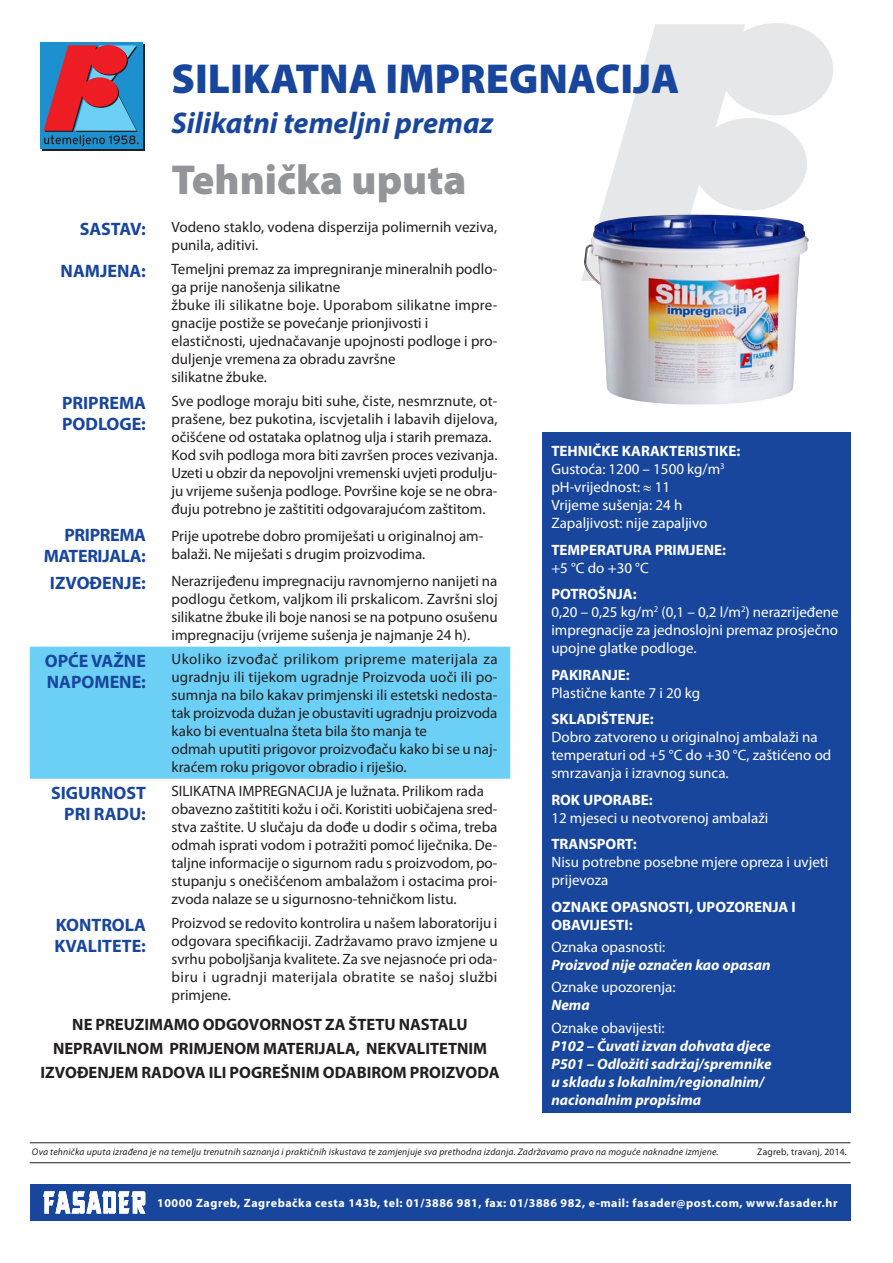
<style>
.page{position:relative;width:893px;height:1263px;background:#fff}
.page>*{position:absolute;margin:0;border:0;box-sizing:border-box;transform-origin:0 0}
.t1{font:900 42px "Myriad Pro";color:#18469d}
.t2{font:900 42px "Myriad Pro";color:#939598}
.t3{font:italic 700 30px "Myriad Pro";color:#18469d}
.t4{font:700 18px/21.6px "Myriad Pro";color:#18469d}
.t5{font:700 18px/21.6px "Myriad Pro";letter-spacing:-.02em;color:#18469d;text-align:right}
.t6{font:700 16.5px/24px "Myriad Pro";color:#231f20;text-align:center}
.t7{font:15px/18px "Myriad Pro";color:#231f20}
.t8{font:15px/18px "Myriad Pro";color:#fff}
.t9{font:italic 700 15px/18px "Myriad Pro";color:#fff}
.t10{font:700 15px/18px "Myriad Pro";color:#fff}
.t11{font:700 12px "Myriad Pro";letter-spacing:.045em;color:#fff}
.t12{font:italic 9.6px "Myriad Pro";letter-spacing:.02em;color:#231f20}
.t13{font:9.6px "Myriad Pro";letter-spacing:.02em;color:#231f20}
.s1{font-weight:700}
</style>
<div class="page">
<svg style="left:581px;top:23px;width:252px;height:258px;fill:#e6e7e9"></svg>
<div style="left:542px;top:432px;width:308px;height:681px;background:#18469d"></div>
<div style="left:30px;top:647px;width:480px;height:132px;background:#6bcff6"></div>
<svg style="left:42px;top:45px;width:102px;height:106px"></svg>
<div style="left:40px;top:43px;width:102px;height:106px;background:#1d90d0"></div>
<svg style="left:44px;top:45px;width:95px;height:101px"></svg>
<img style="left:584px;top:215px;width:224px;height:190px">
<hr style="left:30px;top:1142px;width:820px;height:1px;background:#231f20">
<hr style="left:30px;top:1162px;width:820px;height:1px;background:#231f20">
<div style="left:30px;top:1184px;width:820px;height:36px;background:#18469d"></div>
<svg style="left:43px;top:1191px;width:102px;height:22px"></svg>
<h1 class="t1" style="left:171px;top:50px;width:510px">SILIKATNA IMPREGNACIJA</h1>
<h2 class="t3" style="left:171px;top:103px;width:323px">Silikatni temeljni premaz</h2>
<h1 class="t2" style="left:171px;top:151px;width:297px">Tehnička uputa</h1>
<p class="t4" style="left:80px;top:217px;width:68px">SASTAV:</p>
<p class="t7" style="left:171px;top:218px;width:327px">Vodeno staklo, vodena disperzija polimernih veziva, punila, aditivi.</p>
<p class="t4" style="left:61px;top:259px;width:87px">NAMJENA:</p>
<p class="t7" style="left:171px;top:260px;width:327px">Temeljni premaz za impregniranje mineralnih podlo&shy;ga prije nanošenja silikatne<br>žbuke ili silikatne boje. Uporabom silikatne impre&shy;gnacije postiže se povećanje prionjivosti i elastičnosti, ujednačavanje upojnosti podloge i pro&shy;duljenje vremena za obradu završne<br>silikatne žbuke.</p>
<p class="t4" style="left:62px;top:391px;width:85px">PRIPREMA<br>PODLOGE:</p>
<p class="t7" style="left:171px;top:392px;width:328px">Sve podloge moraju biti suhe, čiste, nesmrznute, ot&shy;prašene, bez pukotina, iscvjetalih i labavih dijelova, očišćene od ostataka oplatnog ulja i starih premaza.<br>Kod svih podloga mora biti završen proces vezivanja.<br>Uzeti u obzir da nepovoljni vremenski uvjeti produlju&shy;ju vrijeme sušenja podloge. Površine koje se ne obra&shy;đuju potrebno je zaštititi odgovarajućom zaštitom.</p>
<p class="t5" style="left:44px;top:523px;width:104px">PRIPREMA<br>MATERIJALA:</p>
<p class="t7" style="left:171px;top:527px;width:313px">Prije upotrebe dobro promiješati u originalnoj am&shy;balaži. Ne miješati s drugim proizvodima.</p>
<p class="t4" style="left:50px;top:571px;width:98px">IZVOĐENJE:</p>
<p class="t7" style="left:171px;top:572px;width:328px;text-align:justify">Nerazrijeđenu impregnaciju ravnomjerno nanijeti na podlogu četkom, valjkom ili prskalicom. Završni sloj silikatne žbuke ili boje nanosi se na potpuno osušenu impregnaciju (vrijeme sušenja je najmanje 24 h).</p>
<p class="t4" style="left:45px;top:649px;width:103px">OPĆE VAŽNE<br>NAPOMENE:</p>
<p class="t7" style="left:171px;top:650px;width:328px">Ukoliko izvođač prilikom pripreme materijala za ugradnju ili tijekom ugradnje Proizvoda uoči ili po&shy;sumnja na bilo kakav primjenski ili estetski nedosta&shy;tak proizvoda dužan je obustaviti ugradnju proizvoda kako bi eventualna šteta bila što manja te<br>odmah uputiti prigovor proizvođaču kako bi se u naj&shy;kraćem roku prigovor obradio i riješio.</p>
<p class="t4" style="left:51px;top:781px;width:96px;text-align:right">SIGURNOST<br>PRI RADU:</p>
<p class="t7" style="left:171px;top:782px;width:327px">SILIKATNA IMPREGNACIJA je lužnata. Prilikom rada obavezno zaštititi kožu i oči. Koristiti uobičajena sred&shy;stva zaštite. U slučaju da dođe u dodir s očima, treba odmah isprati vodom i potražiti pomoć liječnika. De&shy;taljne informacije o sigurnom radu s proizvodom, po&shy;stupanju s onečišćenom ambalažom i ostacima proi&shy;zvoda nalaze se u sigurnosno-tehničkom listu.</p>
<p class="t4" style="left:55px;top:913px;width:93px">KONTROLA<br>KVALITETE:</p>
<p class="t7" style="left:171px;top:914px;width:328px;text-align:justify">Proizvod se redovito kontrolira u našem laboratoriju i odgovara specifikaciji. Zadržavamo pravo izmjene u svrhu poboljšanja kvalitete. Za sve nejasnoće pri oda&shy;biru i ugradnji materijala obratite se našoj službi primjene.</p>
<p class="t6" style="left:41px;top:1011px;width:460px">NE PREUZIMAMO ODGOVORNOST ZA ŠTETU NASTALU<br>NEPRAVILNOM PRIMJENOM MATERIJALA, NEKVALITETNIM<br>IZVOĐENJEM RADOVA ILI POGREŠNIM ODABIROM PROIZVODA</p>
<p class="t8" style="left:551px;top:442px;width:190px"><span class="s1">TEHNIČKE KARAKTERISTIKE:<br></span>Gustoća: 1200 – 1500 kg/m<sup>3 </sup>pH-vrijednost: ≈ 11<br>Vrijeme sušenja: 24 h<br>Zapaljivost: nije zapaljivo</p>
<p class="t10" style="left:551px;top:540px;width:176px">TEMPERATURA PRIMJENE:</p>
<p class="t8" style="left:551px;top:559px;width:99px">+5 °C do +30 °C</p>
<p class="t8" style="left:551px;top:585px;width:289px"><span class="s1">POTROŠNJA:<br></span>0,20 – 0,25 kg/m<sup>2</sup> (0,1 – 0,2 l/m<sup>2</sup>) nerazrijeđene impregnacije za jednoslojni premaz prosječno upojne glatke podloge.</p>
<p class="t10" style="left:551px;top:665px;width:80px">PAKIRANJE:</p>
<p class="t8" style="left:551px;top:684px;width:150px">Plastične kante 7 i 20 kg</p>
<p class="t10" style="left:551px;top:710px;width:104px">SKLADIŠTENJE:</p>
<p class="t8" style="left:551px;top:728px;width:281px">Dobro zatvoreno u originalnoj ambalaži na temperaturi od +5 °C do +30 °C, zaštićeno od smrzavanja i izravnog sunca.</p>
<p class="t10" style="left:551px;top:790px;width:103px">ROK UPORABE:</p>
<p class="t8" style="left:551px;top:809px;width:218px">12 mjeseci u neotvorenoj ambalaži</p>
<p class="t10" style="left:551px;top:835px;width:87px">TRANSPORT:</p>
<p class="t8" style="left:551px;top:853px;width:279px">Nisu potrebne posebne mjere opreza i uvjeti prijevoza</p>
<p class="t10" style="left:551px;top:897px;width:246px">OZNAKE OPASNOSTI, UPOZORENJA I<br>OBAVIJESTI:</p>
<p class="t8" style="left:551px;top:938px;width:115px">Oznaka opasnosti:</p>
<p class="t9" style="left:551px;top:956px;width:221px">Proizvod nije označen kao opasan</p>
<p class="t8" style="left:551px;top:978px;width:126px">Oznake upozorenja:</p>
<p class="t9" style="left:551px;top:996px;width:40px">Nema</p>
<p class="t8" style="left:551px;top:1018px;width:115px">Oznake obavijesti:</p>
<p class="t9" style="left:551px;top:1036px;width:222px">P102 – Čuvati izvan dohvata djece<br>P501 – Odložiti sadržaj/spremnike u skladu s lokalnim/regionalnim/ nacionalnim propisima</p>
<p class="t12" style="left:32px;top:1146px;width:688px">Ova tehnička uputa izrađena je na temelju trenutnih saznanja i praktičnih iskustava te zamjenjuje sva prethodna izdanja. Zadržavamo pravo na moguće naknadne izmjene.</p>
<p class="t13" style="left:757px;top:1146px;width:91px">Zagreb, travanj, 2014.</p>
<p class="t11" style="left:157px;top:1195px;width:682px">10000 Zagreb, Zagrebačka cesta 143b, tel: 01/3886 981, fax: 01/3886 982, e-mail: fasader@post.com, www.fasader.hr</p>
</div>
